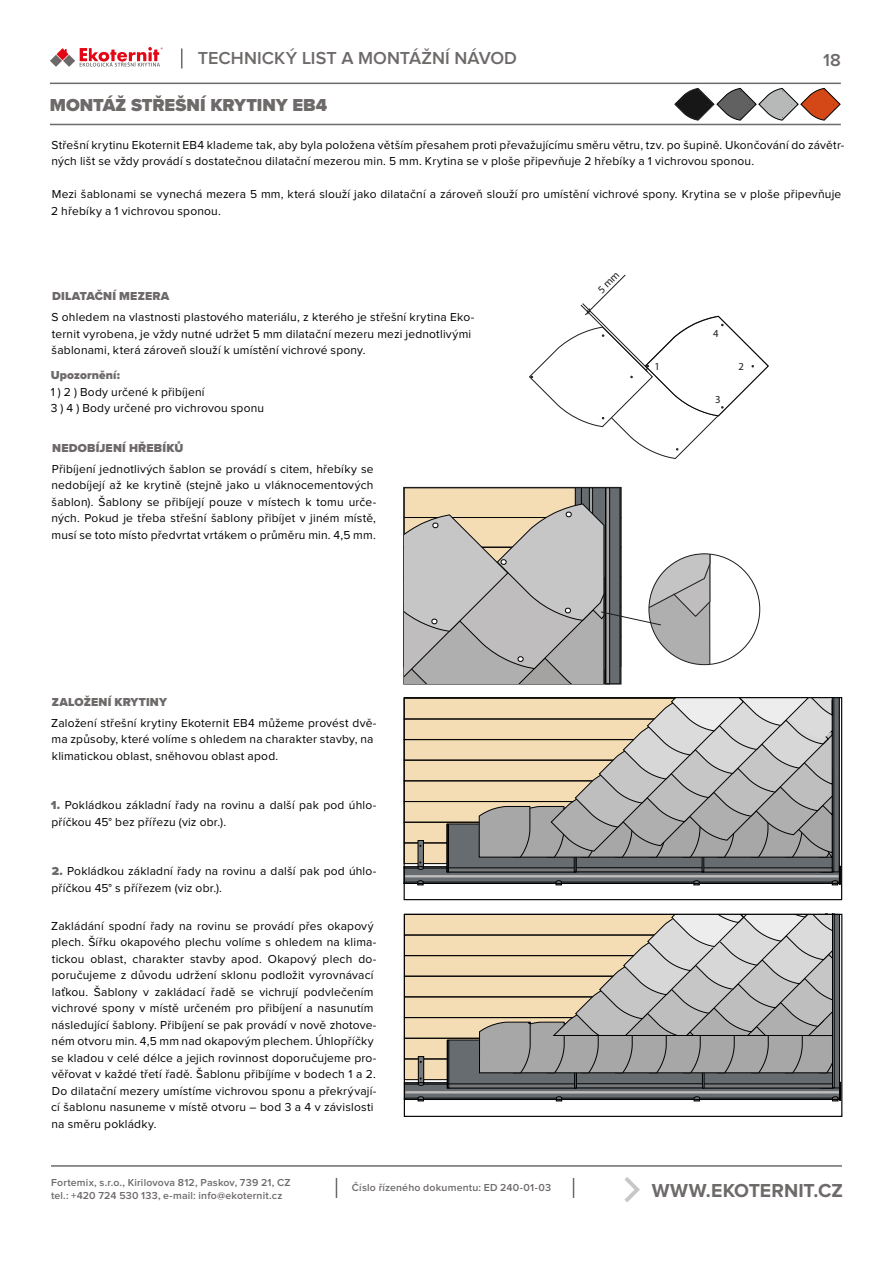
<style>
.page{position:relative;width:893px;height:1263px;background:#fff}
.page>*{position:absolute;margin:0;border:0;box-sizing:border-box;transform-origin:0 0}
.t1{font:700 19.5px "Proxima Nova";letter-spacing:.005em;color:#6e6a6a}
.t2{font:600 18px "Proxima Nova";letter-spacing:.005em;color:#6e6a6a}
.t3{font:900 18px "Proxima Nova";color:#6e6a6a}
.t4{font:12px/16.5px "Proxima Nova";letter-spacing:.015em;color:#000}
.t5{font:900 12px "Proxima Nova";letter-spacing:.015em;color:#6e6a6a}
.t6{font:10.65px "Myriad Pro";color:#1d1d1b}
.t7{font:600 10.5px/12.8px "Proxima Nova";letter-spacing:.02em;color:#6e6a6a}
.s1{font-weight:900;color:#6e6a6a}
</style>
<div class="page">
<svg style="left:336px;top:1178px;width:1px;height:20px"></svg>
<svg style="left:573px;top:1178px;width:1px;height:20px"></svg>
<svg style="left:624px;top:1177px;width:16px;height:25px"></svg>
<hr style="left:51px;top:1165px;width:791px;height:2px;background:#6e6a6a">
<hr style="left:50px;top:124px;width:791px;height:1px;background:#6e6a6a">
<hr style="left:50px;top:83px;width:791px;height:1px;background:#6e6a6a">
<img style="left:86px;top:62px;width:74px;height:5px">
<img style="left:80px;top:47px;width:79px;height:15px">
<svg style="left:50px;top:48px;width:25px;height:19px"></svg>
<svg style="left:181px;top:48px;width:1px;height:20px"></svg>
<svg style="left:674px;top:88px;width:166px;height:33px"></svg>
<svg style="left:404px;top:488px;width:306px;height:196px"></svg>
<svg style="left:406px;top:699px;width:434px;height:186px;background:#b4aea2"></svg>
<div style="left:404px;top:697px;width:438px;height:203px;border:1px solid #010101"></div>
<svg style="left:406px;top:916px;width:434px;height:185px;background:#b4ada2"></svg>
<div style="left:404px;top:914px;width:438px;height:203px;border:1px solid #010101"></div>
<svg style="left:529px;top:274px;width:240px;height:185px"></svg>
<h2 class="t2" style="left:198px;top:50px;width:321px">TECHNICKÝ LIST A MONTÁŽNÍ NÁVOD</h2>
<h2 class="t2" style="left:823px;top:52px;width:19px">18</h2>
<h2 class="t3" style="left:50px;top:92px;width:279px">MONTÁŽ STŘEŠNÍ KRYTINY EB4</h2>
<p class="t4" style="left:52px;top:137px;width:794px">Střešní krytinu Ekoternit EB4 klademe tak, aby byla položena větším přesahem proti převažujícímu směru větru, tzv. po šupině. Ukončování do závětr&shy;ných lišt se vždy provádí s dostatečnou dilatační mezerou min. 5 mm. Krytina se v ploše připevňuje 2 hřebíky a 1 vichrovou sponou.</p>
<p class="t4" style="left:51px;top:187px;width:792px">Mezi šablonami se vynechá mezera 5 mm, která slouží jako dilatační a zároveň slouží pro umístění vichrové spony. Krytina se v ploše připevňuje<br>2 hřebíky a 1 vichrovou sponou.</p>
<p class="t5" style="left:52px;top:287px;width:119px">DILATAČNÍ MEZERA</p>
<p class="t4" style="left:52px;top:309px;width:424px">S ohledem na vlastnosti plastového materiálu, z kterého je střešní krytina Eko&shy;ternit vyrobena, je vždy nutné udržet 5 mm dilatační mezeru mezi jednotlivými šablonami, která zároveň slouží k umístění vichrové spony.</p>
<p class="t5" style="left:51px;top:366px;width:71px">Upozornění:</p>
<p class="t4" style="left:51px;top:384px;width:215px">1 ) 2 ) Body určené k přibíjení<br>3 ) 4 ) Body určené pro vichrovou sponu</p>
<p class="t5" style="left:52px;top:439px;width:133px">NEDOBÍJENÍ HŘEBÍKŮ</p>
<p class="t4" style="left:52px;top:461px;width:326px">Přibíjení jednotlivých šablon se provádí s citem, hřebíky se nedobíjejí až ke krytině (stejně jako u vláknocementových šablon). Šablony se přibíjejí pouze v místech k tomu urče&shy;ných. Pokud je třeba střešní šablony přibíjet v jiném místě, musí se toto místo předvrtat vrtákem o průměru min. 4,5 mm.</p>
<p class="t5" style="left:52px;top:693px;width:117px">ZALOŽENÍ KRYTINY</p>
<p class="t4" style="left:51px;top:715px;width:327px">Založení střešní krytiny Ekoternit EB4 můžeme provést dvě&shy;ma způsoby, které volíme s ohledem na charakter stavby, na klimatickou oblast, sněhovou oblast apod.</p>
<p class="t4" style="left:51px;top:798px;width:327px"><span class="s1">1.</span> Pokládkou základní řady na rovinu a další pak pod úhlo&shy;příčkou 45° bez přířezu (viz obr.).</p>
<p class="t4" style="left:52px;top:864px;width:326px"><span class="s1">2.</span> Pokládkou základní řady na rovinu a další pak pod úhlo&shy;příčkou 45° s přířezem (viz obr.).</p>
<p class="t4" style="left:51px;top:918px;width:327px">Zakládání spodní řady na rovinu se provádí přes okapový plech. Šířku okapového plechu volíme s ohledem na klima&shy;tickou oblast, charakter stavby apod. Okapový plech do&shy;poručujeme z důvodu udržení sklonu podložit vyrovnávací laťkou. Šablony v zakládací řadě se vichrují podvlečením vichrové spony v místě určeném pro přibíjení a nasunutím následující šablony. Přibíjení se pak provádí v nově zhotove&shy;ném otvoru min. 4,5 mm nad okapovým plechem. Úhlopříčky se kladou v celé délce a jejich rovinnost doporučujeme pro&shy;věřovat v každé třetí řadě. Šablonu přibíjíme v bodech 1 a 2.<br>Do dilatační mezery umístíme vichrovou sponu a překrývají&shy;cí šablonu nasuneme v místě otvoru – bod 3 a 4 v závislosti na směru pokládky.</p>
<p class="t6" style="left:655px;top:360px;width:7px">1</p>
<p class="t6" style="left:713px;top:327px;width:7px">4</p>
<p class="t6" style="left:715px;top:393px;width:7px">3</p>
<p class="t6" style="left:738px;top:360px;width:7px">2</p>
<p class="t7" style="left:51px;top:1177px;width:241px">Fortemix, s.r.o., Kirilovova 812, Paskov, 739 21, CZ tel.: +420 724 530 133, e-mail: info@ekoternit.cz</p>
<p class="t7" style="left:352px;top:1181px;width:201px">Číslo řízeného dokumentu: ED 240-01-03</p>
<h1 class="t1" style="left:652px;top:1181px;width:193px">WWW.EKOTERNIT.CZ</h1>
</div>
